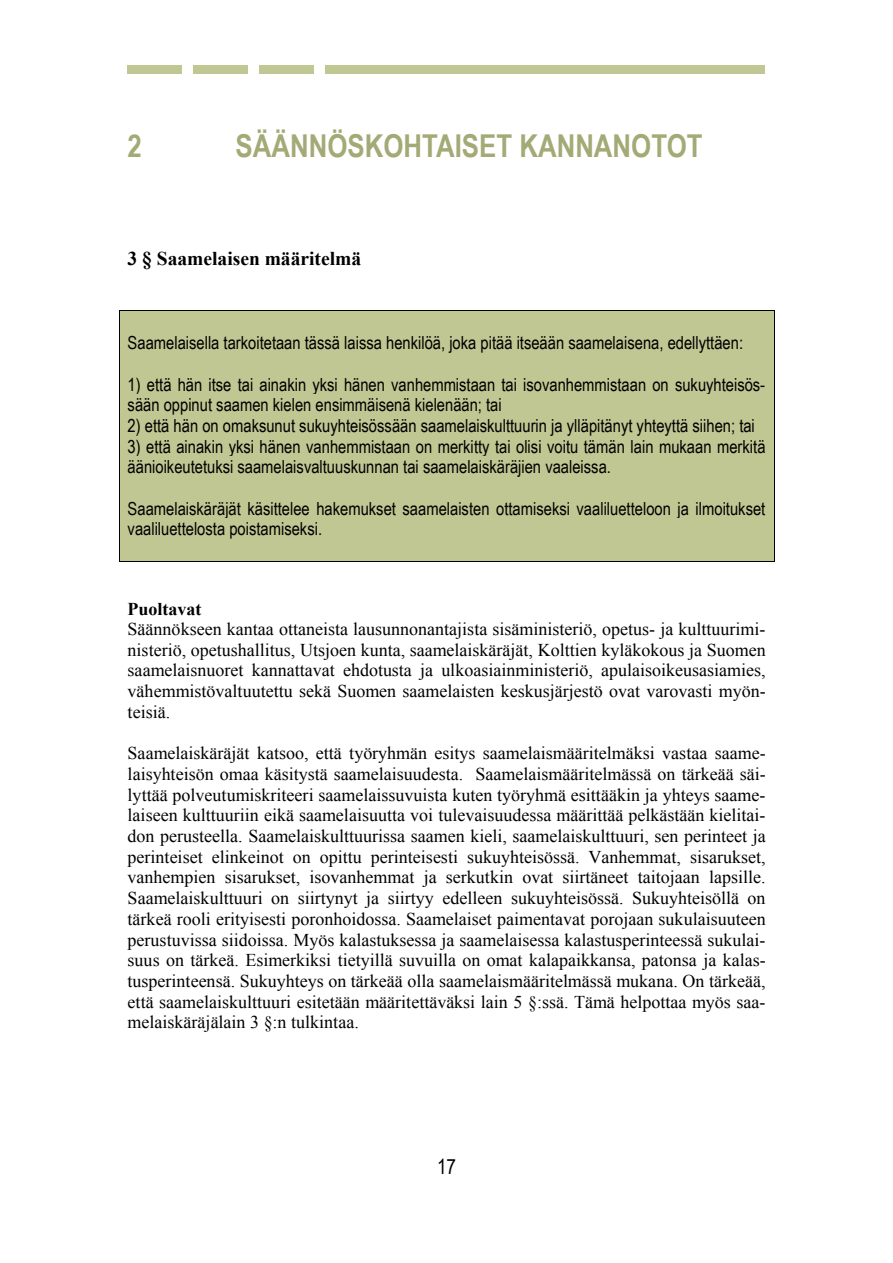
<style>
.page{position:relative;width:893px;height:1263px;background:#fff}
.page>*{position:absolute;margin:0;border:0;box-sizing:border-box;transform-origin:0 0}
.t1{font:700 31.5px "Arial Narrow";color:#a4aa76}
.t2{font:21px "Arial Narrow";color:#000}
.t3{font:700 19.5px "Times New Roman";color:#000}
.t4{font:18px/20.7px "Times New Roman";color:#000;text-align:justify}
.t5{font:18px/20.7px "Arial Narrow";color:#000}
.t6{font:700 18px "Times New Roman";color:#000}
</style>
<div class="page">
<div style="left:127px;top:65px;width:55px;height:9px;background:#c0c792"></div>
<div style="left:194px;top:65px;width:54px;height:9px;background:#c0c792"></div>
<div style="left:259px;top:65px;width:55px;height:9px;background:#c0c792"></div>
<div style="left:326px;top:65px;width:439px;height:9px;background:#c0c792"></div>
<div style="left:119px;top:310px;width:655px;height:23px;background:#c0c792"></div>
<hr style="left:119px;top:310px;width:655px;height:1px;background:#000">
<div style="left:119px;top:333px;width:655px;height:20px;background:#c0c792"></div>
<div style="left:119px;top:353px;width:655px;height:21px;background:#c0c792"></div>
<div style="left:119px;top:374px;width:655px;height:21px;background:#c0c792"></div>
<div style="left:119px;top:395px;width:655px;height:20px;background:#c0c792"></div>
<div style="left:119px;top:415px;width:655px;height:21px;background:#c0c792"></div>
<div style="left:119px;top:436px;width:655px;height:21px;background:#c0c792"></div>
<div style="left:119px;top:457px;width:655px;height:20px;background:#c0c792"></div>
<div style="left:119px;top:477px;width:655px;height:21px;background:#c0c792"></div>
<div style="left:119px;top:498px;width:655px;height:21px;background:#c0c792"></div>
<div style="left:119px;top:519px;width:655px;height:20px;background:#c0c792"></div>
<div style="left:119px;top:539px;width:655px;height:22px;background:#c0c792"></div>
<hr style="left:119px;top:561px;width:655px;height:1px;background:#000">
<svg style="left:119px;top:311px;width:1px;height:250px"></svg>
<svg style="left:774px;top:310px;width:1px;height:252px"></svg>
<h1 class="t1" style="left:128px;top:128px;width:16px">2</h1>
<h1 class="t1" style="left:236px;top:128px;width:468px">SÄÄNNÖSKOHTAISET KANNANOTOT</h1>
<p class="t3" style="left:128px;top:247px;width:235px">3 § Saamelaisen määritelmä</p>
<p class="t5" style="left:128px;top:333px;width:617px">Saamelaisella tarkoitetaan tässä laissa henkilöä, joka pitää itseään saamelaisena, edellyttäen:</p>
<p class="t5" style="left:128px;top:374px;width:639px">1) että hän itse tai ainakin yksi hänen vanhemmistaan tai isovanhemmistaan on sukuyhteisös&shy;sään oppinut saamen kielen ensimmäisenä kielenään; tai</p>
<p class="t5" style="left:128px;top:415px;width:629px">2) että hän on omaksunut sukuyhteisössään saamelaiskulttuurin ja ylläpitänyt yhteyttä siihen; tai</p>
<p class="t5" style="left:128px;top:436px;width:639px">3) että ainakin yksi hänen vanhemmistaan on merkitty tai olisi voitu tämän lain mukaan merkitä äänioikeutetuksi saamelaisvaltuuskunnan tai saamelaiskäräjien vaaleissa.</p>
<p class="t5" style="left:128px;top:498px;width:639px">Saamelaiskäräjät käsittelee hakemukset saamelaisten ottamiseksi vaaliluetteloon ja ilmoitukset vaaliluettelosta poistamiseksi.</p>
<p class="t6" style="left:128px;top:599px;width:75px">Puoltavat</p>
<p class="t4" style="left:128px;top:619px;width:640px">Säännökseen kantaa ottaneista lausunnonantajista sisäministeriö, opetus- ja kulttuurimi&shy;nisteriö, opetushallitus, Utsjoen kunta, saamelaiskäräjät, Kolttien kyläkokous ja Suomen saamelaisnuoret kannattavat ehdotusta ja ulkoasiainministeriö, apulaisoikeusasiamies, vähemmistövaltuutettu sekä Suomen saamelaisten keskusjärjestö ovat varovasti myön&shy;teisiä.</p>
<p class="t4" style="left:128px;top:743px;width:640px">Saamelaiskäräjät katsoo, että työryhmän esitys saamelaismääritelmäksi vastaa saame&shy;laisyhteisön omaa käsitystä saamelaisuudesta. Saamelaismääritelmässä on tärkeää säi&shy;lyttää polveutumiskriteeri saamelaissuvuista kuten työryhmä esittääkin ja yhteys saame&shy;laiseen kulttuuriin eikä saamelaisuutta voi tulevaisuudessa määrittää pelkästään kielitai&shy;don perusteella. Saamelaiskulttuurissa saamen kieli, saamelaiskulttuuri, sen perinteet ja perinteiset elinkeinot on opittu perinteisesti sukuyhteisössä. Vanhemmat, sisarukset, vanhempien sisarukset, isovanhemmat ja serkutkin ovat siirtäneet taitojaan lapsille.<br>Saamelaiskulttuuri on siirtynyt ja siirtyy edelleen sukuyhteisössä. Sukuyhteisöllä on tärkeä rooli erityisesti poronhoidossa. Saamelaiset paimentavat porojaan sukulaisuuteen perustuvissa siidoissa. Myös kalastuksessa ja saamelaisessa kalastusperinteessä sukulai&shy;suus on tärkeä. Esimerkiksi tietyillä suvuilla on omat kalapaikkansa, patonsa ja kalas&shy;tusperinteensä. Sukuyhteys on tärkeää olla saamelaismääritelmässä mukana. On tärkeää, että saamelaiskulttuuri esitetään määritettäväksi lain 5 §:ssä. Tämä helpottaa myös saa&shy;melaiskäräjälain 3 §:n tulkintaa.</p>
<p class="t2" style="left:437px;top:1154px;width:21px">17</p>
</div>
